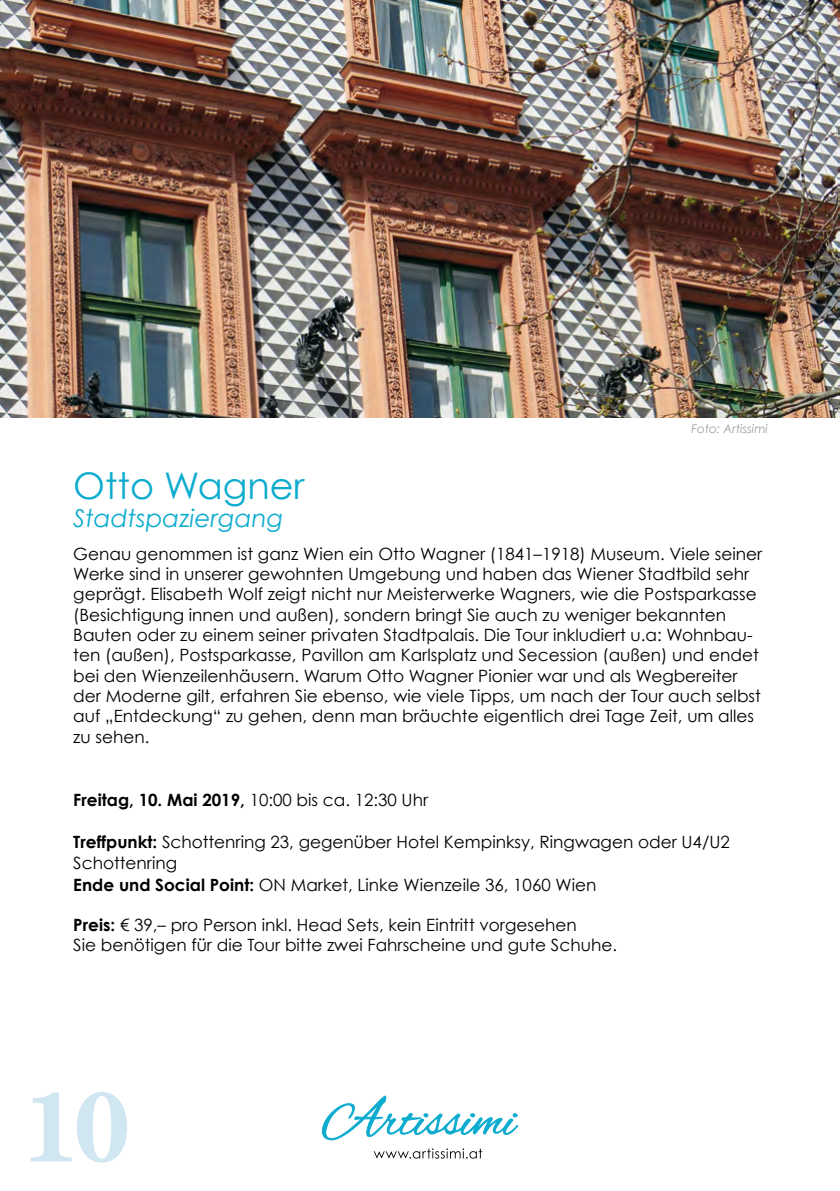
<style>
.page{position:relative;width:840px;height:1191px;background:#fff}
.page>*{position:absolute;margin:0;border:0;box-sizing:border-box;transform-origin:0 0}
.t1{font:700 99.2px "Century Std";color:#d0e7f1}
.t2{font:36.6px "Century Gothic";color:#0daccf}
.t3{font:italic 24.6px "Century Gothic";color:#0daccf}
.t4{font:17px/20.2px "Century Gothic";color:#000}
.t5{font:700 17px "Century Gothic";color:#000}
.t6{font:italic 12px "Century Gothic";color:#9c9e9f}
.s1{font-weight:400}
.s2{font-weight:700}
</style>
<div class="page">
<img style="left:0;top:0;width:838px;height:418px">
<svg style="left:321px;top:1095px;width:197px;height:45px"></svg>
<svg style="left:373px;top:1148px;width:109px;height:10px"></svg>
<p class="t6" style="left:691px;top:420px;width:78px">Foto: Artissimi</p>
<h2 class="t2" style="left:73px;top:462px;width:233px">Otto Wagner</h2>
<h3 class="t3" style="left:73px;top:502px;width:211px">Stadtspaziergang</h3>
<p class="t4" style="left:73px;top:543px;width:690px">Genau genommen ist ganz Wien ein Otto Wagner (1841–1918) Museum. Viele seiner Werke sind in unserer gewohnten Umgebung und haben das Wiener Stadtbild sehr geprägt. Elisabeth Wolf zeigt nicht nur Meisterwerke Wagners, wie die Postsparkasse (Besichtigung innen und außen), sondern bringt Sie auch zu weniger bekannten Bauten oder zu einem seiner privaten Stadtpalais. Die Tour inkludiert u.a: Wohnbau&shy;ten (außen), Postsparkasse, Pavillon am Karlsplatz und Secession (außen) und endet bei den Wienzeilenhäusern. Warum Otto Wagner Pionier war und als Wegbereiter der Moderne gilt, erfahren Sie ebenso, wie viele Tipps, um nach der Tour auch selbst auf „Entdeckung“ zu gehen, denn man bräuchte eigentlich drei Tage Zeit, um alles zu sehen.</p>
<p class="t5" style="left:73px;top:789px;width:356px">Freitag, 10. Mai 2019, <span class="s1">10:00 bis ca. 12:30 Uhr</span></p>
<p class="t4" style="left:73px;top:831px;width:657px;line-height:21.2px"><span class="s2">Treffpunkt:</span> Schottenring 23, gegenüber Hotel Kempinksy, Ringwagen oder U4/U2<br>Schottenring<br><span class="s2">Ende und Social Point:</span> ON Market, Linke Wienzeile 36, 1060 Wien</p>
<p class="t4" style="left:73px;top:914px;width:545px"><span class="s2">Preis:</span> € 39,– pro Person inkl. Head Sets, kein Eintritt vorgesehen<br>Sie benötigen für die Tour bitte zwei Fahrscheine und gute Schuhe.</p>
<h1 class="t1" style="left:22px;top:1068px;width:109px">10</h1>
</div>
